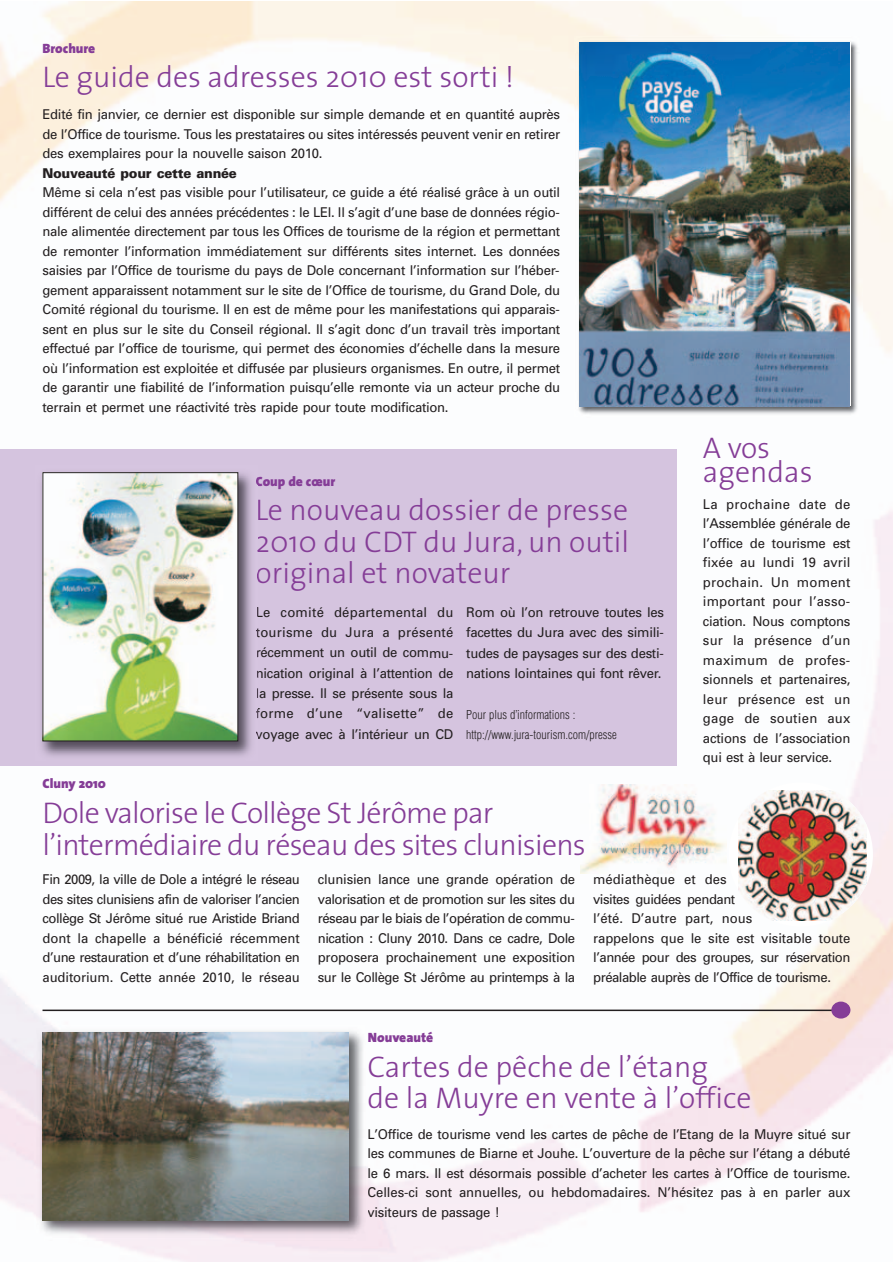
<style>
.page{position:relative;width:893px;height:1263px;background:#fff}
.page>*{position:absolute;margin:0;border:0;box-sizing:border-box;transform-origin:0 0}
.t1{font:300 30px/31.5px "The Sans";color:#853d97}
.t2{font:300 30px/31.5px "The Sans";letter-spacing:-.025em;color:#853d97}
.t3{font:13.5px/19.5px "Univers";letter-spacing:-.02em;color:#231f20;text-align:justify}
.t4{font:900 13.5px "The Sans";color:#853d97}
.t5{font:900 13.5px "Univers";letter-spacing:-.02em;color:#231f20}
.t6{font:300 condensed 12px/20.4px "Helvetica";color:#231f20}
</style>
<div class="page">
<img style="left:0;top:2px;width:893px;height:1260px">
<div style="left:0;top:449px;width:677px;height:316px;background:#d5c4df"></div>
<hr style="left:43px;top:1009px;width:800px;height:2px;background:#231f20">
<div style="left:831px;top:1001px;width:19px;height:17px;background:#853d97;border-radius:50%"></div>
<img style="left:36px;top:1026px;width:332px;height:214px">
<img style="left:43px;top:1033px;width:305px;height:187px">
<img style="left:41px;top:472px;width:217px;height:284px">
<svg style="left:256px;top:476px;width:2px;height:10px"></svg>
<svg style="left:256px;top:627px;width:2px;height:10px"></svg>
<svg style="left:256px;top:708px;width:2px;height:10px"></svg>
<svg style="left:256px;top:730px;width:2px;height:8px"></svg>
<img style="left:45px;top:474px;width:191px;height:265px">
<img style="left:574px;top:37px;width:288px;height:381px">
<img style="left:580px;top:43px;width:269px;height:363px">
<div style="left:729px;top:782px;width:144px;height:145px;background:#fff;border-radius:50%"></div>
<img style="left:738px;top:791px;width:129px;height:129px">
<img style="left:581px;top:784px;width:146px;height:89px">
<p class="t4" style="left:43px;top:43px;width:54px">Brochure</p>
<h1 class="t1" style="left:43px;top:64px;width:473px">Le guide des adresses 2010 est sorti !</h1>
<p class="t3" style="left:43px;top:106px;width:519px">Edité fin janvier, ce dernier est disponible sur simple demande et en quantité auprès de l’Office de tourisme. Tous les prestataires ou sites intéressés peuvent venir en retirer des exemplaires pour la nouvelle saison 2010.</p>
<p class="t5" style="left:43px;top:168px;width:196px">Nouveauté pour cette année</p>
<p class="t3" style="left:43px;top:184px;width:519px">Même si cela n’est pas visible pour l’utilisateur, ce guide a été réalisé grâce à un outil différent de celui des années précédentes : le LEI. Il s’agit d’une base de données régio&shy;nale alimentée directement par tous les Offices de tourisme de la région et permettant de remonter l’information immédiatement sur différents sites internet. Les données saisies par l’Office de tourisme du pays de Dole concernant l’information sur l’héber&shy;gement apparaissent notamment sur le site de l’Office de tourisme, du Grand Dole, du Comité régional du tourisme. Il en est de même pour les manifestations qui apparais&shy;sent en plus sur le site du Conseil régional. Il s’agit donc d’un travail très important effectué par l’office de tourisme, qui permet des économies d’échelle dans la mesure où l’information est exploitée et diffusée par plusieurs organismes. En outre, il permet de garantir une fiabilité de l’information puisqu’elle remonte via un acteur proche du terrain et permet une réactivité très rapide pour toute modification.</p>
<p class="t4" style="left:256px;top:476px;width:81px">Coup de cœur</p>
<h1 class="t1" style="left:256px;top:497px;width:375px;text-align:justify">Le nouveau dossier de presse 2010 du CDT du Jura, un outil original et novateur</h1>
<p class="t4" style="left:43px;top:778px;width:65px">Cluny 2010</p>
<p class="t3" style="left:256px;top:603px;width:199px;line-height:20.2px">Le comité départemental du tourisme du Jura a présenté récemment un outil de commu&shy;nication original à l’attention de la presse. Il se présente sous la forme d’une “valisette” de voyage avec à l’intérieur un CD</p>
<p class="t3" style="left:466px;top:603px;width:199px;line-height:20.4px">Rom où l’on retrouve toutes les facettes du Jura avec des simili&shy;tudes de paysages sur des desti&shy;nations lointaines qui font rêver.</p>
<p class="t6" style="left:466px;top:705px;width:152px">Pour plus d’informations : http://www.jura-tourism.com/presse</p>
<h1 class="t2" style="left:43px;top:800px;width:545px">Dole valorise le Collège St Jérôme par l’intermédiaire du réseau des sites clunisiens</h1>
<h1 class="t1" style="left:703px;top:438px;width:111px;line-height:24px">A vos agendas</h1>
<p class="t3" style="left:703px;top:495px;width:149px">La prochaine date de l’Assemblée générale de l’office de tourisme est fixée au lundi 19 avril prochain. Un moment important pour l’asso&shy;ciation. Nous comptons sur la présence d’un maximum de profes&shy;sionnels et partenaires, leur présence est un gage de soutien aux actions de l’association qui est à leur service.</p>
<p class="t3" style="left:43px;top:871px;width:259px">Fin 2009, la ville de Dole a intégré le réseau des sites clunisiens afin de valoriser l’ancien collège St Jérôme situé rue Aristide Briand dont la chapelle a bénéficié récemment d’une restauration et d’une réhabilitation en auditorium. Cette année 2010, le réseau</p>
<p class="t3" style="left:318px;top:871px;width:259px">clunisien lance une grande opération de valorisation et de promotion sur les sites du réseau par le biais de l’opération de commu&shy;nication : Cluny 2010. Dans ce cadre, Dole proposera prochainement une exposition sur le Collège St Jérôme au printemps à la</p>
<p class="t3" style="left:593px;top:871px;width:259px;text-align:left">médiathèque et des<br>visites guidées pendant<br>l’été. D’au tre part, nous<br>rap pelons que le site est visitable toute l’année pour des groupes, sur réservation préalable auprès de l’Office de tourisme.</p>
<p class="t4" style="left:368px;top:1032px;width:67px">Nouveauté</p>
<h1 class="t1" style="left:368px;top:1054px;width:385px">Cartes de pêche de l’étang<br>de la Muyre en vente à l’office</h1>
<p class="t3" style="left:368px;top:1125px;width:484px">L’Office de tourisme vend les cartes de pêche de l’Etang de la Muyre situé sur les communes de Biarne et Jouhe. L’ouverture de la pêche sur l’étang a débuté le 6 mars. Il est désormais possible d’acheter les cartes à l’Office de tourisme.<br>Celles-ci sont annuelles, ou hebdomadaires. N’hésitez pas à en parler aux visiteurs de passage !</p>
</div>
